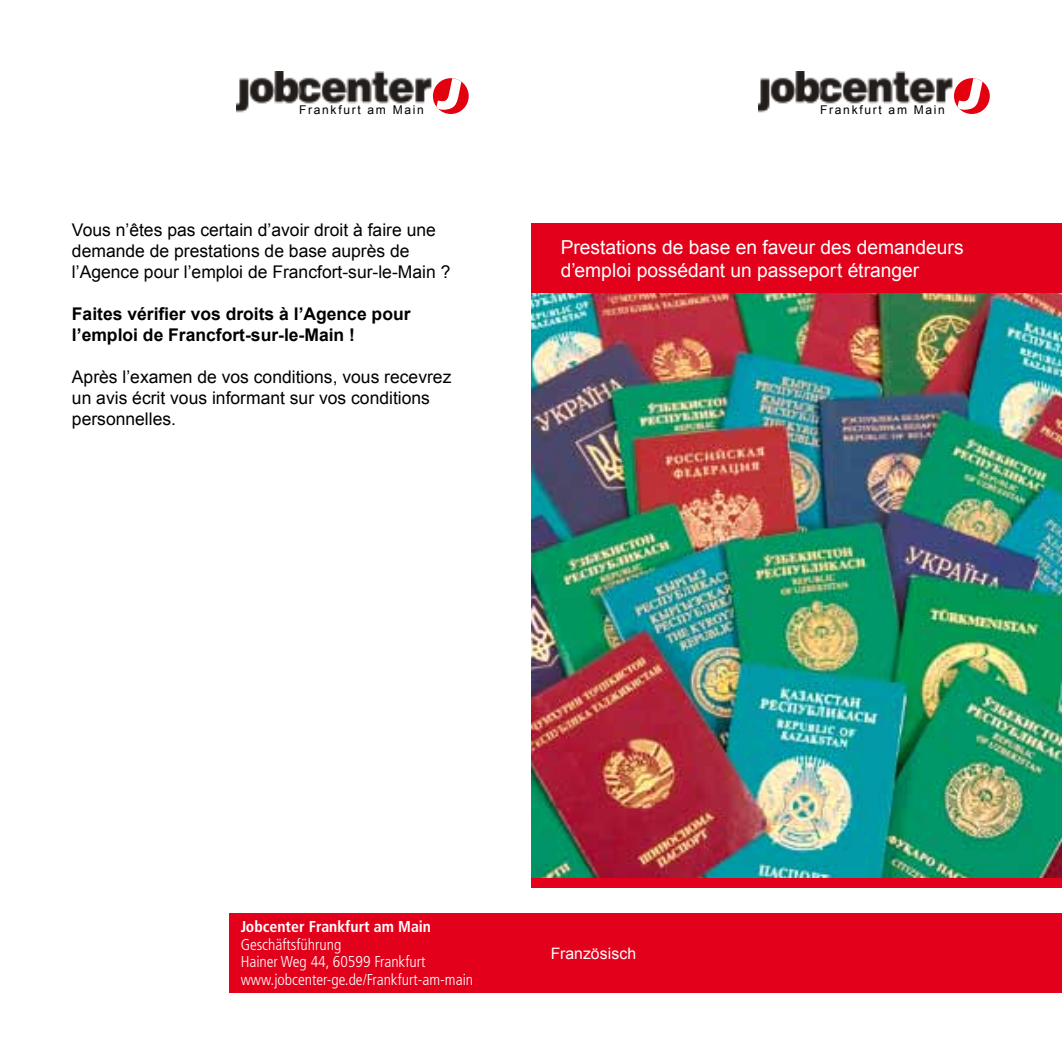
<style>
.page{position:relative;width:1062px;height:1062px;background:#fff}
.page>*{position:absolute;margin:0;border:0;box-sizing:border-box;transform-origin:0 0}
.t1{font:19.25px/23.1px "Arial";color:#fff}
.t2{font:17.5px/21px "Arial";color:#000}
.t3{font:700 17.5px/21px "Arial";color:#000}
.t4{font:300 condensed 15.75px/17.5px "Frutiger";color:#fff}
.t5{font:700 condensed 15.75px "Frutiger";color:#fff}
.t6{font:15.75px "Arial";letter-spacing:.005em;color:#fff}
.t7{font:12.08px "Arial";letter-spacing:.14em;color:#000}
</style>
<div class="page">
<div style="left:230px;top:913px;width:301px;height:79px;background:#e3001b"></div>
<img style="left:237px;top:72px;width:232px;height:42px">
<div style="left:433px;top:78px;width:36px;height:36px;background:#e3000f;border-radius:50%"></div>
<svg style="left:436px;top:78px;width:30px;height:32px"></svg>
<img style="left:531px;top:293px;width:531px;height:585px">
<div style="left:531px;top:913px;width:531px;height:79px;background:#e3001b"></div>
<div style="left:531px;top:223px;width:531px;height:70px;background:#e3001b"></div>
<div style="left:531px;top:878px;width:531px;height:10px;background:#e3001b"></div>
<img style="left:758px;top:72px;width:232px;height:42px">
<div style="left:954px;top:78px;width:35px;height:36px;background:#e3000f;border-radius:50%"></div>
<svg style="left:957px;top:78px;width:30px;height:32px"></svg>
<p class="t7" style="left:299px;top:102px;width:126px">Frankfurt am Main</p>
<p class="t2" style="left:72px;top:220px;width:380px">Vous n’êtes pas certain d’avoir droit à faire une demande de prestations de base auprès de l’Agence pour l’emploi de Francfort-sur-le-Main ?</p>
<p class="t3" style="left:72px;top:304px;width:340px">Faites vérifier vos droits à l’Agence pour l’emploi de Francfort-sur-le-Main !</p>
<p class="t2" style="left:72px;top:367px;width:381px">Après l’examen de vos conditions, vous recevrez un avis écrit vous informant sur vos conditions personnelles.</p>
<p class="t7" style="left:820px;top:102px;width:126px">Frankfurt am Main</p>
<p class="t1" style="left:561px;top:235px;width:404px">Prestations de base en faveur des demandeurs d’emploi possédant un passeport étranger</p>
<p class="t5" style="left:241px;top:917px;width:192px">Jobcenter Frankfurt am Main</p>
<p class="t4" style="left:241px;top:936px;width:234px">Geschäftsführung<br>Hainer Weg 44, 60599 Frankfurt www.jobcenter-ge.de/Frankfurt-am-main</p>
<p class="t6" style="left:551px;top:942px;width:87px">Französisch</p>
</div>
